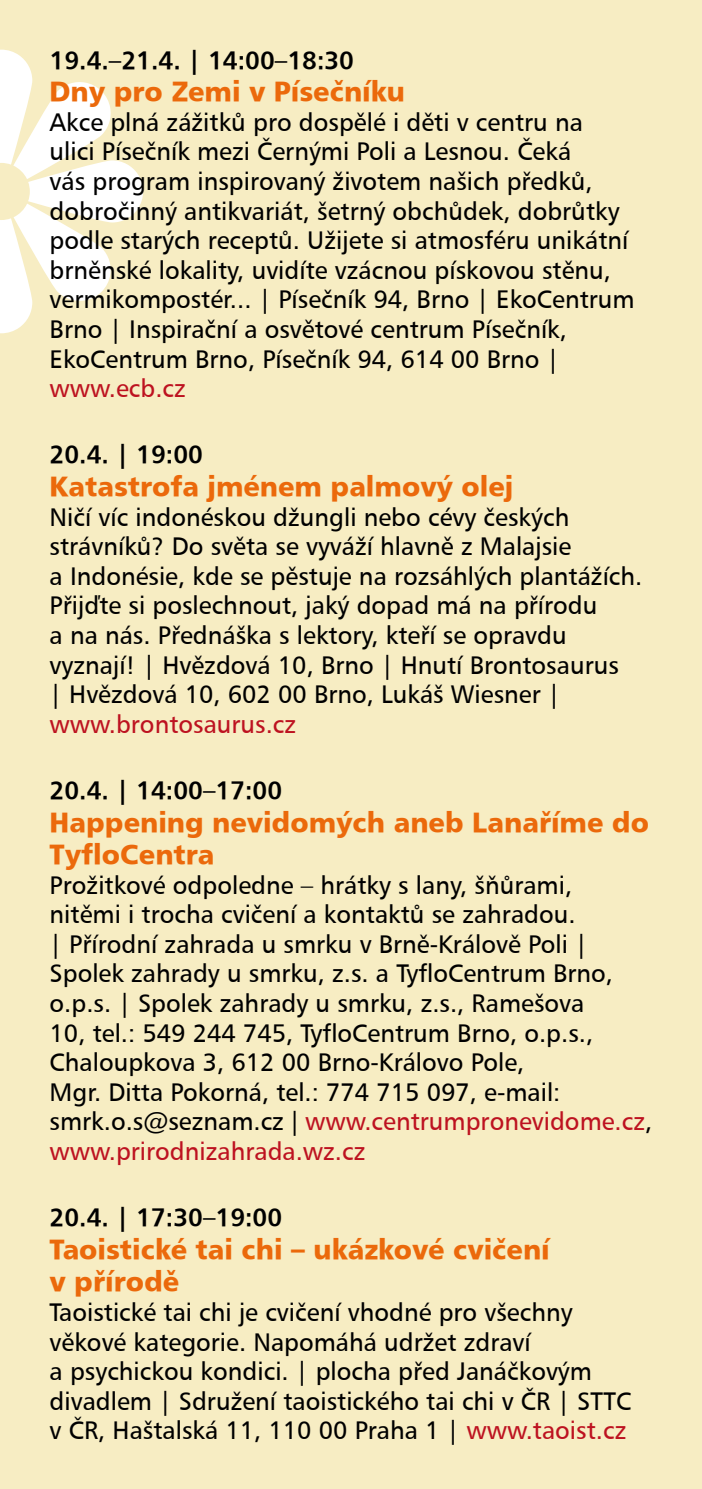
<style>
.page{position:relative;width:702px;height:1489px;background:#fff}
.page>*{position:absolute;margin:0;border:0;box-sizing:border-box;transform-origin:0 0}
.t1{font:27.5px/32.5px "Humanist 777 Blk AT";color:#eb690b}
.t2{font:25px/29.5px "Humanist 777 AT";color:#000}
.t3{font:25px "Humanist 777 AT Bold";color:#000}
.t4{font:25px "Humanist 777 AT";color:#bd1220}
.s1{color:#bd1220}
</style>
<div class="page">
<div style="left:0;top:0;width:702px;height:1488px;background:#f7edc3"></div>
<svg style="left:0;top:50px;width:143px;height:283px"></svg>
<p class="t3" style="left:50px;top:45px;width:306px">19.4.–21.4. | 14:00–18:30</p>
<p class="t1" style="left:50px;top:75px;width:357px">Dny pro Zemi v Písečníku</p>
<p class="t2" style="left:50px;top:107px;width:586px">Akce plná zážitků pro dospělé i děti v centru na<br>ulici Písečník mezi Černými Poli a Lesnou. Čeká<br>vás program inspirovaný životem našich předků, dobročinný antikvariát, šetrný obchůdek, dobrůtky podle starých receptů. Užijete si atmosféru unikátní brněnské lokality, uvidíte vzácnou pískovou stěnu, vermikompostér... | Písečník 94, Brno | EkoCentrum Brno | Inspirační a osvětové centrum Písečník, EkoCentrum Brno, Písečník 94, 614 00 Brno |</p>
<p class="t4" style="left:50px;top:374px;width:138px">www.ecb.cz</p>
<p class="t3" style="left:50px;top:440px;width:155px">20.4. | 19:00</p>
<p class="t1" style="left:50px;top:470px;width:465px">Katastrofa jménem palmový olej</p>
<p class="t2" style="left:50px;top:502px;width:594px">Ničí víc indonéskou džungli nebo cévy českých strávníků? Do světa se vyváží hlavně z Malajsie<br>a Indonésie, kde se pěstuje na rozsáhlých plantážích.<br>Přijďte si poslechnout, jaký dopad má na přírodu<br>a na nás. Přednáška s lektory, kteří se opravdu vyznají! | Hvězdová 10, Brno | Hnutí Brontosaurus<br>| Hvězdová 10, 602 00 Brno, Lukáš Wiesner |</p>
<p class="t4" style="left:50px;top:709px;width:248px">www.brontosaurus.cz</p>
<p class="t3" style="left:50px;top:775px;width:234px">20.4. | 14:00–17:00</p>
<p class="t1" style="left:50px;top:805px;width:601px">Happening nevidomých aneb Lanaříme do<br>TyfloCentra</p>
<p class="t2" style="left:50px;top:870px;width:604px">Prožitkové odpoledne – hrátky s lany, šňůrami,<br>nitěmi i trocha cvičení a kontaktů se zahradou.<br>| Přírodní zahrada u smrku v Brně-Králově Poli | Spolek zahrady u smrku, z.s. a TyfloCentrum Brno, o.p.s. | Spolek zahrady u smrku, z.s., Ramešova<br>10, tel.: 549 244 745, TyfloCentrum Brno, o.p.s., Chaloupkova 3, 612 00 Brno-Královo Pole,<br>Mgr. Ditta Pokorná, tel.: 774 715 097, e-mail: smrk.o.s@seznam.cz | <span class="s1">www.centrumpronevidome.cz</span>, <span class="s1">www.prirodnizahrada.wz.cz</span></p>
<p class="t3" style="left:50px;top:1202px;width:234px">20.4. | 17:30–19:00</p>
<p class="t1" style="left:50px;top:1232px;width:501px">Taoistické tai chi – ukázkové cvičení v přírodě</p>
<p class="t2" style="left:50px;top:1297px;width:583px">Taoistické tai chi je cvičení vhodné pro všechny věkové kategorie. Napomáhá udržet zdraví<br>a psychickou kondici. | plocha před Janáčkovým divadlem | Sdružení taoistického tai chi v ČR | STTC v ČR, Haštalská 11, 110 00 Praha 1 | <span class="s1">www.taoist.cz</span></p>
</div>
